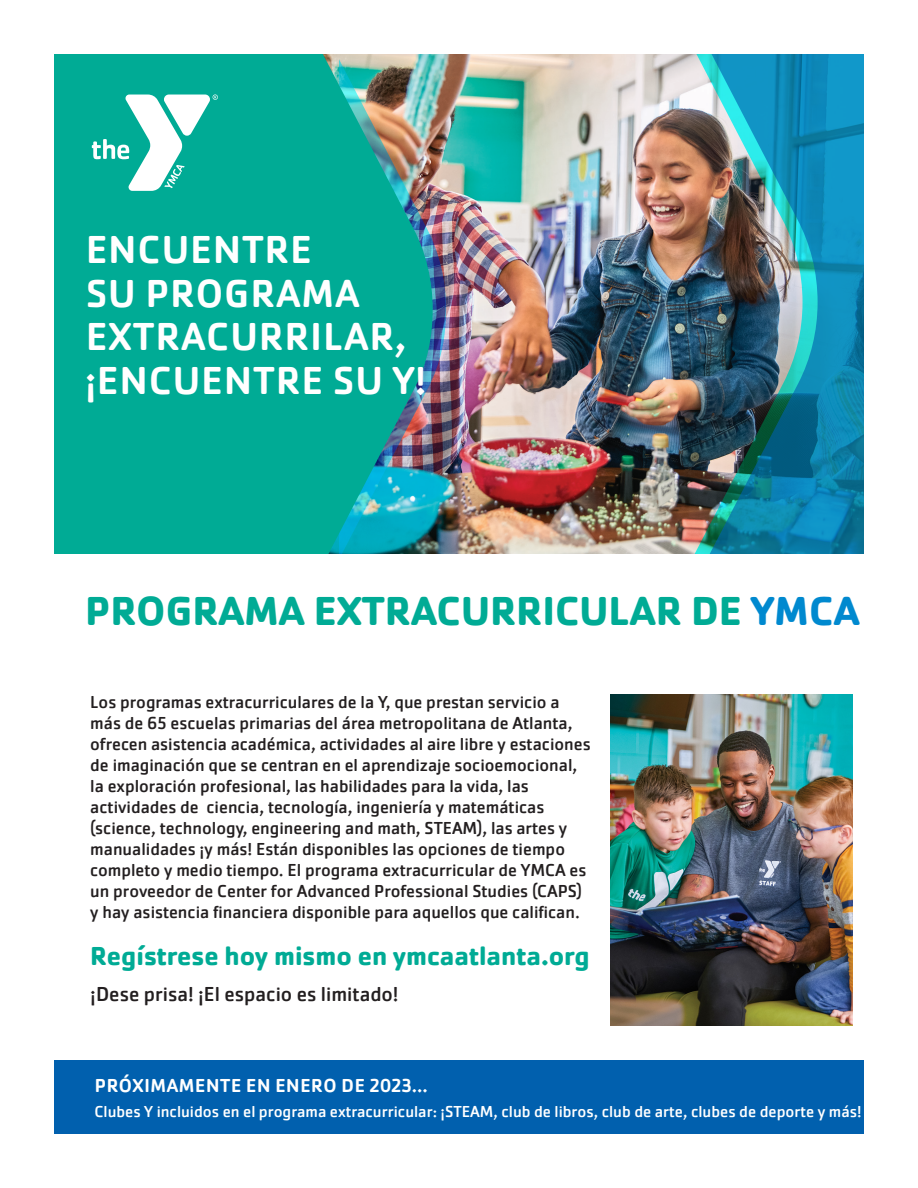
<style>
.page{position:relative;width:918px;height:1188px;background:#fff}
.page>*{position:absolute;margin:0;border:0;box-sizing:border-box;transform-origin:0 0}
.t1{font:700 42px "Cachet Pro";color:#00ab95}
.t2{font:500 40.5px/43.5px "Cachet Pro";letter-spacing:.035em;color:#fff}
.t3{font:700 27px "Cachet Pro";color:#00ab95}
.t4{font:21px "Cachet Pro";color:#231f20}
.t5{font:500 19.5px "Cachet Pro";letter-spacing:.035em;color:#fff}
.t6{font:18px/21px "Cachet Pro";color:#231f20}
.t7{font:16.5px "Cachet Pro";color:#fff}
.s1{color:#0089cf}
</style>
<div class="page">
<img style="left:446px;top:54px;width:237px;height:500px">
<img style="left:433px;top:54px;width:13px;height:500px">
<img style="left:683px;top:54px;width:24px;height:500px">
<img style="left:707px;top:54px;width:157px;height:500px">
<svg style="left:54px;top:54px;width:379px;height:500px;fill:#00ab95"></svg>
<svg style="left:92px;top:95px;width:126px;height:96px"></svg>
<div style="left:54px;top:1061px;width:810px;height:73px;background:#0160ae"></div>
<img style="left:610px;top:695px;width:242px;height:331px">
<p class="t2" style="left:85px;top:228px;width:343px">ENCUENTRE<br>SU PROGRAMA<br>EXTRACURRILAR, ¡ENCUENTRE SU Y!</p>
<p class="t1" style="left:85px;top:585px;width:776px">PROGRAMA EXTRACURRICULAR DE <span class="s1">YMCA</span></p>
<p class="t6" style="left:90px;top:692px;width:502px">Los programas extracurriculares de la Y, que prestan servicio a más de 65 escuelas primarias del área metropolitana de Atlanta, ofrecen asistencia académica, actividades al aire libre y estaciones de imaginación que se centran en el aprendizaje socioemocional, la exploración profesional, las habilidades para la vida, las actividades de ciencia, tecnología, ingeniería y matemáticas (science, technology, engineering and math, STEAM), las artes y manualidades ¡y más! Están disponibles las opciones de tiempo completo y medio tiempo. El programa extracurricular de YMCA es un proveedor de Center for Advanced Professional Studies (CAPS) y hay asistencia financiera disponible para aquellos que califican.</p>
<p class="t3" style="left:90px;top:939px;width:501px">Regístrese hoy mismo en ymcaatlanta.org</p>
<p class="t4" style="left:90px;top:982px;width:310px">¡Dese prisa! ¡El espacio es limitado!</p>
<p class="t5" style="left:95px;top:1074px;width:334px">PRÓXIMAMENTE EN ENERO DE 2023...</p>
<p class="t7" style="left:94px;top:1102px;width:769px">Clubes Y incluidos en el programa extracurricular: ¡STEAM, club de libros, club de arte, clubes de deporte y más!</p>
</div>
